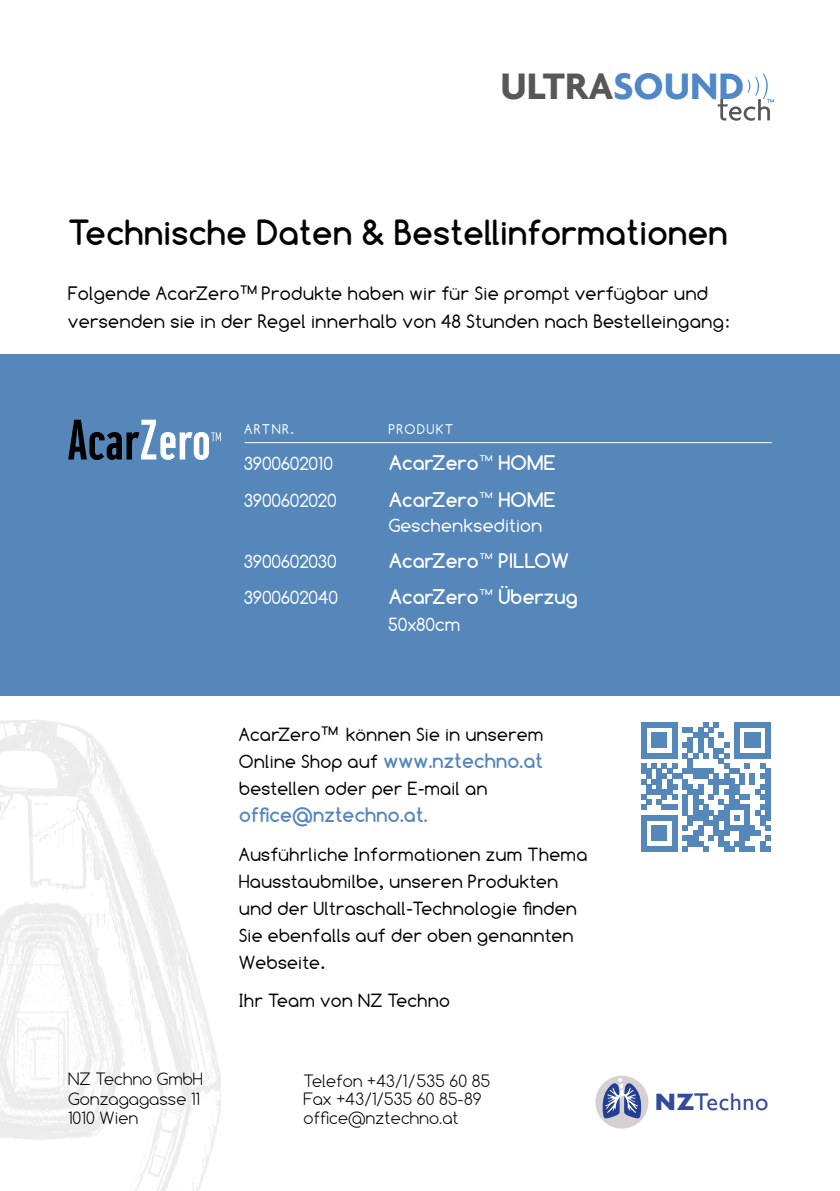
<style>
.page{position:relative;width:840px;height:1191px;background:#fff}
.page>*{position:absolute;margin:0;border:0;box-sizing:border-box;transform-origin:0 0}
.t1{font:700 39.8px "Agenda";color:#575756}
.t2{font:700 32.6px "Comfortaa";letter-spacing:.01em;color:#000}
.t3{font:24.2px "Gill Sans";letter-spacing:.02em;color:#344b9b}
.t4{font:19.4px/27.6px "Comfortaa";letter-spacing:.01em;color:#000}
.t5{font:19px/27px "Comfortaa";letter-spacing:.01em;color:#000;text-align:justify}
.t6{font:19px "Comfortaa";letter-spacing:.01em;color:#fff}
.t7{font:700 19px "Comfortaa";letter-spacing:.01em;color:#fff}
.t8{font:700 19px "Comfortaa";letter-spacing:.01em;color:#5687bb}
.t9{font:300 16px/19.2px "Comfortaa";letter-spacing:.01em;color:#000}
.t10{font:14px "Comfortaa";letter-spacing:.1em;color:#fff}
.s1{color:#5087c6}
.s2{font-weight:700;color:#5687bb}
.s3{font-weight:700}
</style>
<div class="page">
<div style="left:595px;top:1075px;width:53px;height:53px;background:#d5d1d3;border-radius:50%"></div>
<svg style="left:600px;top:1077px;width:43px;height:41px"></svg>
<svg style="left:641px;top:722px;width:129px;height:129px"></svg>
<div style="left:0;top:354px;width:839px;height:342px;background:#5687bb"></div>
<hr style="left:244px;top:442px;width:527px;height:1px;background:#fff">
<svg style="left:717px;top:73px;width:56px;height:48px"></svg>
<svg style="left:68px;top:420px;width:153px;height:40px"></svg>
<h1 class="t1" style="left:500px;top:62px;width:245px">ULTRA<span class="s1">SOUND</span></h1>
<h2 class="t2" style="left:68px;top:212px;width:660px">Technische Daten &amp; Bestellinformationen</h2>
<p class="t4" style="left:68px;top:280px;width:663px">Folgende AcarZero<sup>TM</sup> Produkte haben wir für Sie prompt verfügbar und versenden sie in der Regel innerhalb von 48 Stunden nach Bestelleingang:</p>
<p class="t10" style="left:244px;top:421px;width:51px">ARTNR.</p>
<p class="t10" style="left:388px;top:421px;width:66px">PRODUKT</p>
<p class="t6" style="left:244px;top:453px;width:90px">3900602010</p>
<p class="t7" style="left:388px;top:451px;width:168px">AcarZero™ HOME</p>
<p class="t6" style="left:244px;top:489px;width:94px">3900602020</p>
<p class="t7" style="left:388px;top:487px;width:168px">AcarZero™ HOME</p>
<p class="t6" style="left:388px;top:514px;width:155px">Geschenksedition</p>
<p class="t6" style="left:244px;top:550px;width:94px">3900602030</p>
<p class="t7" style="left:388px;top:548px;width:181px">AcarZero™ PILLOW</p>
<p class="t6" style="left:244px;top:587px;width:95px">3900602040</p>
<p class="t7" style="left:388px;top:585px;width:190px">AcarZero™ Überzug</p>
<p class="t6" style="left:388px;top:614px;width:74px">50x80cm</p>
<p class="t5" style="left:239px;top:721px;width:306px">AcarZero<sup>TM</sup> können Sie in unserem Online Shop auf <span class="s2">www.nztechno.at </span>bestellen oder per E-mail an</p>
<p class="t8" style="left:239px;top:803px;width:190px">office@nztechno.at.</p>
<p class="t5" style="left:239px;top:840px;width:350px;text-align:left">Ausführliche Informationen zum Thema<br>Hausstaubmilbe, unseren Produkten und der Ultraschall-Technologie finden<br>Sie ebenfalls auf der oben genannten<br>Webseite.</p>
<p class="t5" style="left:239px;top:987px;width:213px">Ihr Team von NZ Techno</p>
<p class="t9" style="left:68px;top:1069px;width:136px">NZ Techno GmbH<br>Gonzagagasse 11<br>1010 Wien</p>
<p class="t9" style="left:303px;top:1071px;width:188px;line-height:18.4px">Telefon +43/1/535 60 85<br>Fax +43/1/535 60 85-89 office@nztechno.at</p>
<p class="t3" style="left:654px;top:1088px;width:115px"><span class="s3">NZ</span>Techno</p>
</div>
